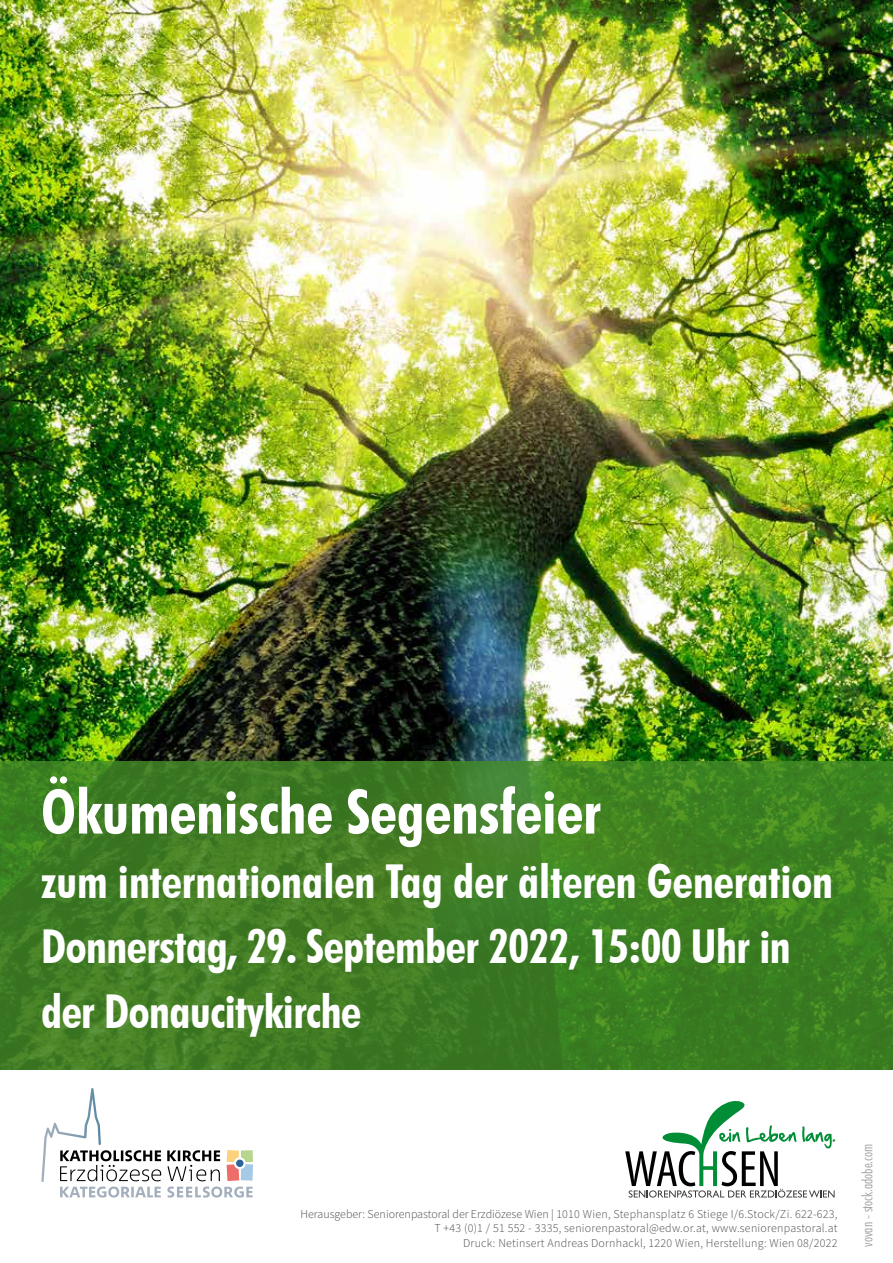
<style>
.page{position:relative;width:893px;height:1263px;background:#fff}
.page>*{position:absolute;margin:0;border:0;box-sizing:border-box;transform-origin:0 0}
.t1{font:700 61.8px "Futura Bd Cn BT";color:#fff}
.t2{font:700 condensed 46.8px/64.8px "Futura BT";color:#fff}
.t3{font:700 46.8px "Futura Bd Cn BT";letter-spacing:-.01em;color:#fff}
.t4{font:300 condensed 14.85px "Futura BT";color:#9d9d9c}
.t5{font:12px/14.4px "Source Sans Variable";letter-spacing:.02em;color:#4a4a49;text-align:right}
.s1{font-family:"Futura BT";font-stretch:condensed}
.s2{font-family:"Futura Bd Cn BT";font-stretch:normal}
</style>
<div class="page">
<img style="left:0;top:0;width:893px;height:761px">
<img style="left:41px;top:1088px;width:60px;height:94px">
<svg style="left:60px;top:1150px;width:193px;height:47px"></svg>
<svg style="left:0;top:761px;width:893px;height:309px;background:#3f7e23"></svg>
<svg style="left:625px;top:1101px;width:210px;height:96px"></svg>
<h1 class="t1" style="left:41px;top:774px;width:561px">Ökumenische <span class="s1">Segensfeier</span></h1>
<h2 class="t2" style="left:41px;top:849px;width:794px">zum internationalen Tag der älteren Generation<br>Donnerstag, 2<span class="s2">9</span>. September 2022, 15:00 Uhr in</h2>
<h2 class="t3" style="left:41px;top:983px;width:322px"><span class="s1">der</span> Donaucitykirche</h2>
<p class="t5" style="left:300px;top:1207px;width:539px">Herausgeber: Seniorenpastoral der Erzdiözese Wien | 1010 Wien, Stephansplatz 6 Stiege I/6.Stock/Zi. 622-623,<br>T +43 (0)1 / 51 552 - 3335, seniorenpastoral@edw.or.at, www.seniorenpastoral.at<br>Druck: Netinsert Andreas Dornhackl, 1220 Wien, Herstellung: Wien 08/2022</p>
<p class="t4" style="left:858px;top:1246px;width:104px;rotate:-90deg">vovan - stock.adobe.com</p>
</div>
